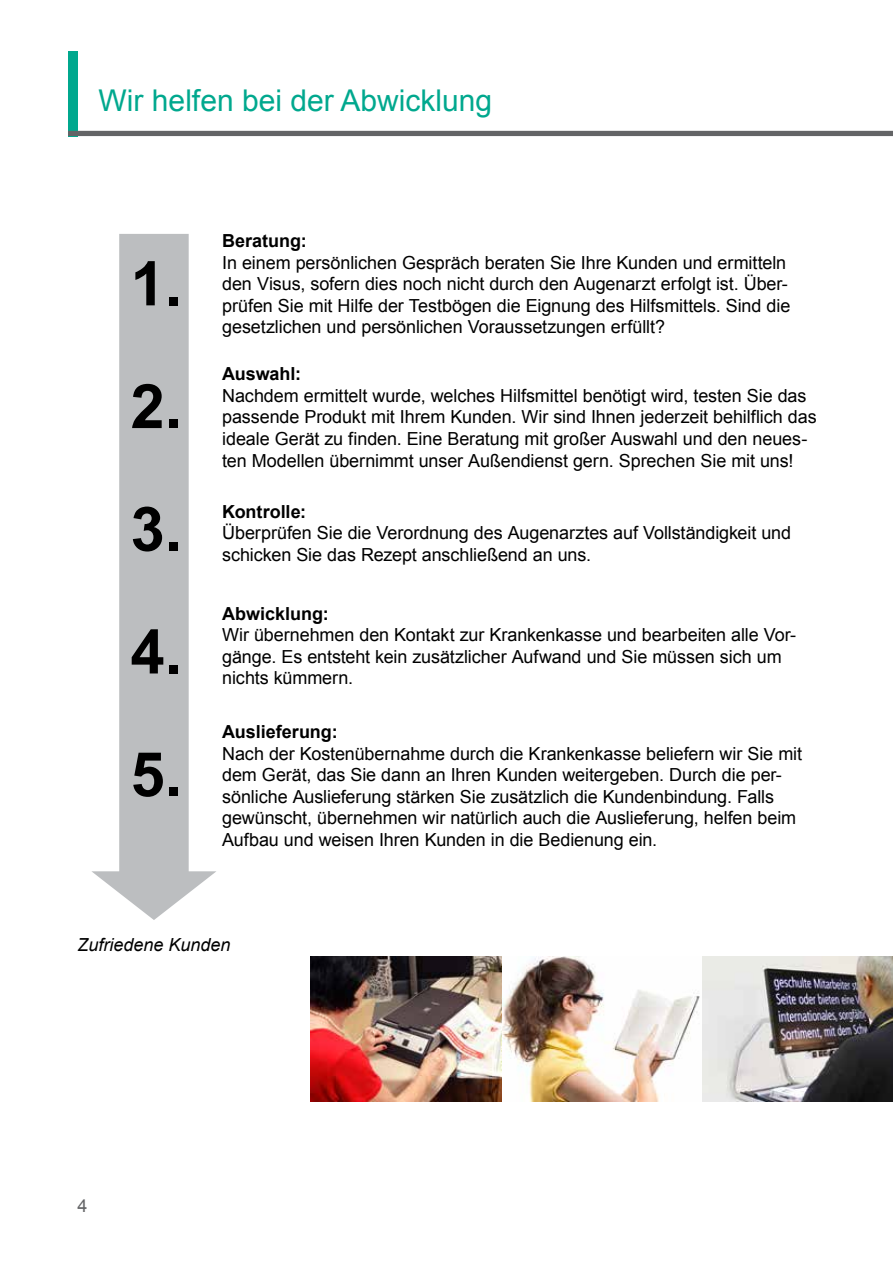
<style>
.page{position:relative;width:893px;height:1263px;background:#fff}
.page>*{position:absolute;margin:0;border:0;box-sizing:border-box;transform-origin:0 0}
.t1{font:700 61.5px/122.7px "Arial";color:#000;text-align:justify}
.t2{font:30px "Arial";color:#00a88e}
.t3{font:18px/21.6px "Arial";letter-spacing:-.005em;color:#000}
.t4{font:700 18px "Arial";color:#000}
.t5{font:italic 18px "Arial";color:#000}
.t6{font:18px "Arial";color:#636466}
</style>
<div class="page">
<div style="left:68px;top:51px;width:9px;height:85px;background:#00a88e"></div>
<div style="left:68px;top:131px;width:825px;height:5px;background:#636466"></div>
<img style="left:310px;top:957px;width:583px;height:144px">
<svg style="left:92px;top:234px;width:124px;height:686px;fill:#bcbec0"></svg>
<h2 class="t2" style="left:99px;top:80px;width:395px">Wir helfen bei der Abwicklung</h2>
<h1 class="t1" style="left:131px;top:224px;width:53px">1.<br>2.<br>3.<br>4.<br>5.</h1>
<p class="t4" style="left:222px;top:229px;width:86px">Beratung:</p>
<p class="t3" style="left:222px;top:252px;width:570px">In einem persönlichen Gespräch beraten Sie Ihre Kunden und ermitteln den Visus, sofern dies noch nicht durch den Augenarzt erfolgt ist. Über&shy;prüfen Sie mit Hilfe der Testbögen die Eignung des Hilfsmittels. Sind die gesetzlichen und persönlichen Voraussetzungen erfüllt?</p>
<p class="t4" style="left:222px;top:362px;width:80px">Auswahl:</p>
<p class="t3" style="left:222px;top:385px;width:596px">Nachdem ermittelt wurde, welches Hilfsmittel benötigt wird, testen Sie das passende Produkt mit Ihrem Kunden. Wir sind Ihnen jederzeit behilflich das ideale Gerät zu finden. Eine Beratung mit großer Auswahl und den neues&shy;ten Modellen übernimmt unser Außendienst gern. Sprechen Sie mit uns!</p>
<p class="t4" style="left:222px;top:499px;width:86px">Kontrolle:</p>
<p class="t3" style="left:222px;top:522px;width:570px">Überprüfen Sie die Verordnung des Augenarztes auf Vollständigkeit und schicken Sie das Rezept anschließend an uns.</p>
<p class="t4" style="left:222px;top:601px;width:108px">Abwicklung:</p>
<p class="t3" style="left:222px;top:624px;width:575px">Wir übernehmen den Kontakt zur Krankenkasse und bearbeiten alle Vor&shy;gänge. Es entsteht kein zusätzlicher Aufwand und Sie müssen sich um nichts kümmern.</p>
<p class="t4" style="left:222px;top:720px;width:117px">Auslieferung:</p>
<p class="t3" style="left:222px;top:743px;width:581px">Nach der Kostenübernahme durch die Krankenkasse beliefern wir Sie mit dem Gerät, das Sie dann an Ihren Kunden weitergeben. Durch die per&shy;sönliche Auslieferung stärken Sie zusätzlich die Kundenbindung. Falls gewünscht, übernehmen wir natürlich auch die Auslieferung, helfen beim Aufbau und weisen Ihren Kunden in die Bedienung ein.</p>
<p class="t5" style="left:77px;top:933px;width:155px">Zufriedene Kunden</p>
<p class="t6" style="left:77px;top:1194px;width:12px">4</p>
</div>
